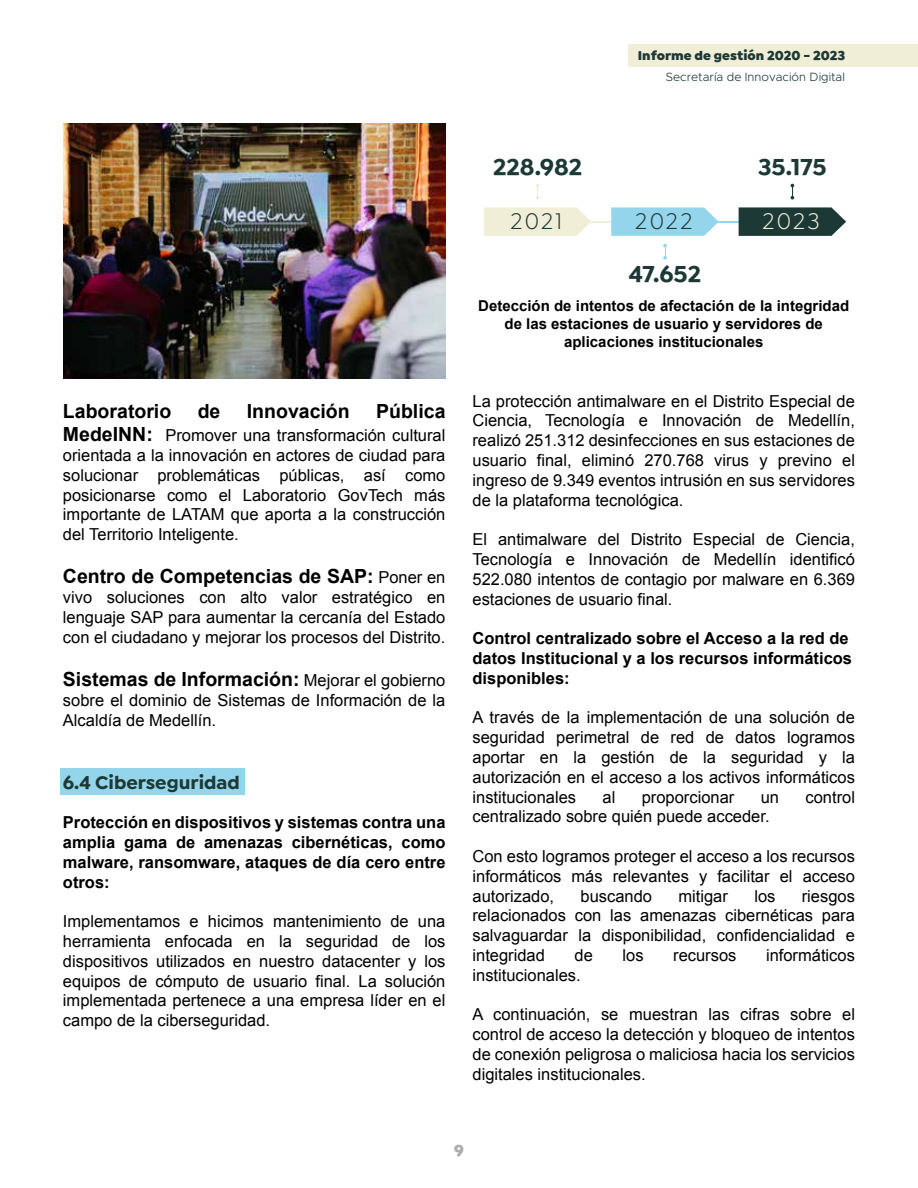
<style>
.page{position:relative;width:918px;height:1188px;background:#fff}
.page>*{position:absolute;margin:0;border:0;box-sizing:border-box;transform-origin:0 0}
.t1{font:700 24.15px "Isidora Sans";color:#1c3935}
.t2{font:24.15px "Isidora Sans";letter-spacing:.1em;color:#1c3935}
.t3{font:24.15px "Isidora Sans";color:#f1eed8}
.t4{font:700 19.5px "Arial";color:#000}
.t5{font:700 19.5px "Isidora Sans";color:#1c3935}
.t6{font:16.5px/19.8px "Arial";color:#000;text-align:justify}
.t7{font:700 16.5px/19.8px "Arial";color:#000;text-align:justify}
.t8{font:900 16.5px "Isidora Sans";color:#adadad}
.t9{font:700 15px/18px "Arial";color:#000;text-align:center}
.t10{font:900 13.5px "Isidora Sans";color:#1c3935}
.t11{font:300 12px "Metropolis";color:#1c3935}
.s1{font-weight:700;font-size:19.5px}
.s2{font-weight:400;font-size:16.5px}
</style>
<div class="page">
<div style="left:60px;top:768px;width:184px;height:27px;background:#95d5ec"></div>
<div style="left:628px;top:45px;width:290px;height:22px;background:#f1eed8"></div>
<img style="left:63px;top:123px;width:383px;height:255px">
<svg style="left:484px;top:207px;width:362px;height:29px"></svg>
<svg style="left:536px;top:184px;width:3px;height:15px"></svg>
<svg style="left:791px;top:184px;width:3px;height:15px"></svg>
<svg style="left:663px;top:244px;width:4px;height:16px"></svg>
<p class="t10" style="left:638px;top:47px;width:209px">Informe de gestión 2020 - 2023</p>
<p class="t11" style="left:666px;top:70px;width:181px">Secretaría de Innovación Digital</p>
<p class="t4" style="left:63px;top:398px;width:110px">Laboratorio</p>
<p class="t4" style="left:198px;top:398px;width:24px">de</p>
<p class="t4" style="left:247px;top:398px;width:104px">Innovación</p>
<p class="t4" style="left:376px;top:398px;width:71px">Pública</p>
<p class="t6" style="left:63px;top:426px;width:384px"><span class="s1">MedeINN:</span> Promover una transformación cultural orientada a la innovación en actores de ciudad para solucionar problemáticas públicas, así como posicionarse como el Laboratorio GovTech más importante de LATAM que aporta a la construcción del Territorio Inteligente.</p>
<p class="t4" style="left:63px;top:564px;width:384px">Centro de Competencias de SAP: <span class="s2">Poner en</span></p>
<p class="t6" style="left:63px;top:588px;width:384px">vivo soluciones con alto valor estratégico en lenguaje SAP para aumentar la cercanía del Estado con el ciudadano y mejorar los procesos del Distrito.</p>
<p class="t4" style="left:63px;top:666px;width:384px">Sistemas de Información: <span class="s2">Mejorar el gobierno</span></p>
<p class="t6" style="left:63px;top:690px;width:384px">sobre el dominio de Sistemas de Información de la<br>Alcaldía de Medellín.</p>
<p class="t5" style="left:63px;top:770px;width:178px">6.4 Ciberseguridad</p>
<p class="t7" style="left:63px;top:813px;width:384px">Protección en dispositivos y sistemas contra una amplia gama de amenazas cibernéticas, como malware, ransomware, ataques de día cero entre otros:</p>
<p class="t6" style="left:63px;top:912px;width:384px">Implementamos e hicimos mantenimiento de una herramienta enfocada en la seguridad de los dispositivos utilizados en nuestro datacenter y los equipos de cómputo de usuario final. La solución implementada pertenece a una empresa líder en el campo de la ciberseguridad.</p>
<h1 class="t1" style="left:493px;top:152px;width:91px">228.982</h1>
<h1 class="t1" style="left:758px;top:152px;width:70px">35.175</h1>
<h1 class="t2" style="left:511px;top:208px;width:53px">2021</h1>
<h1 class="t2" style="left:635px;top:208px;width:59px">2022</h1>
<h1 class="t3" style="left:763px;top:208px;width:59px">2023</h1>
<h1 class="t1" style="left:629px;top:259px;width:74px">47.652</h1>
<p class="t9" style="left:478px;top:297px;width:372px">Detección de intentos de afectación de la integridad de las estaciones de usuario y servidores de aplicaciones institucionales</p>
<p class="t6" style="left:472px;top:391px;width:384px">La protección antimalware en el Distrito Especial de Ciencia, Tecnología e Innovación de Medellín, realizó 251.312 desinfecciones en sus estaciones de usuario final, eliminó 270.768 virus y previno el ingreso de 9.349 eventos intrusión en sus servidores de la plataforma tecnológica.</p>
<p class="t6" style="left:472px;top:530px;width:384px">El antimalware del Distrito Especial de Ciencia, Tecnología e Innovación de Medellín identificó 522.080 intentos de contagio por malware en 6.369 estaciones de usuario final.</p>
<p class="t7" style="left:472px;top:629px;width:381px;text-align:left">Control centralizado sobre el Acceso a la red de datos Institucional y a los recursos informáticos disponibles:</p>
<p class="t6" style="left:472px;top:708px;width:384px">A través de la implementación de una solución de seguridad perimetral de red de datos logramos aportar en la gestión de la seguridad y la autorización en el acceso a los activos informáticos institucionales</p>
<p class="t6" style="left:603px;top:787px;width:14px">al</p>
<p class="t6" style="left:642px;top:787px;width:94px">proporcionar</p>
<p class="t6" style="left:761px;top:787px;width:20px">un</p>
<p class="t6" style="left:805px;top:787px;width:51px">control</p>
<p class="t6" style="left:472px;top:807px;width:299px">centralizado sobre quién puede acceder.</p>
<p class="t6" style="left:472px;top:846px;width:384px">Con esto logramos proteger el acceso a los recursos informáticos más relevantes y facilitar el acceso autorizado,</p>
<p class="t6" style="left:472px;top:886px;width:384px;text-indent:329px">riesgos relacionados con las amenazas cibernéticas para salvaguardar la disponibilidad, confidencialidad e integridad</p>
<p class="t6" style="left:581px;top:886px;width:73px">buscando</p>
<p class="t6" style="left:678px;top:886px;width:51px">mitigar</p>
<p class="t6" style="left:754px;top:886px;width:23px">los</p>
<p class="t6" style="left:575px;top:945px;width:20px">de</p>
<p class="t6" style="left:623px;top:945px;width:23px">los</p>
<p class="t6" style="left:673px;top:945px;width:65px">recursos</p>
<p class="t6" style="left:766px;top:945px;width:90px">informáticos</p>
<p class="t6" style="left:472px;top:965px;width:110px">institucionales.</p>
<p class="t6" style="left:472px;top:1005px;width:384px">A continuación, se muestran las cifras sobre el control de acceso la detección y bloqueo de intentos de conexión peligrosa o maliciosa hacia los servicios digitales institucionales.</p>
<p class="t8" style="left:454px;top:1140px;width:11px">9</p>
</div>
